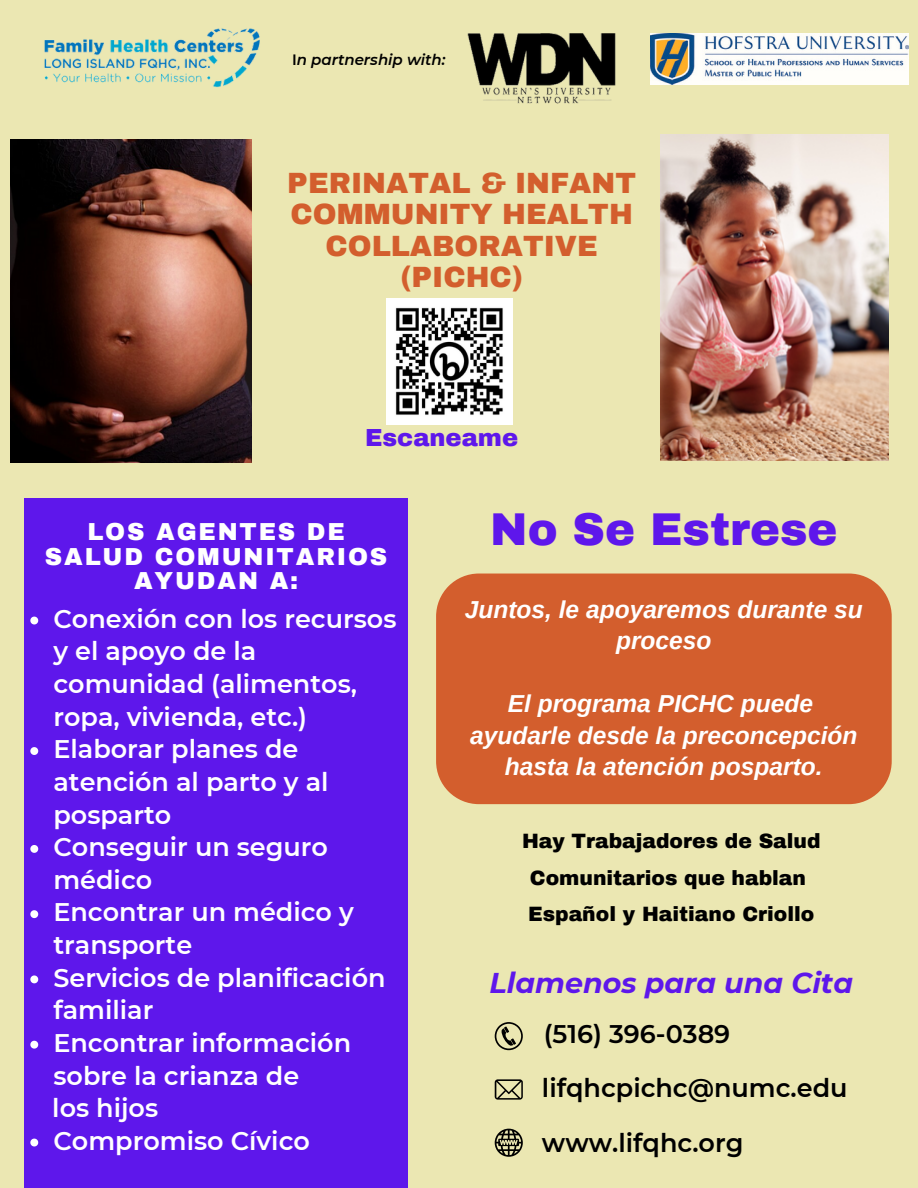
<style>
.page{position:relative;width:918px;height:1188px;background:#ebe7b2}
.page>*{position:absolute;margin:0;border:0;box-sizing:border-box;transform-origin:0 0}
.t1{font:900 45px "Archivo";color:#5e17eb}
.t2{font:900 28.65px/31.5px "Archivo";color:#d35e2d;text-align:center}
.t3{font:italic 700 28.5px "Montserrat";color:#5e17eb}
.t4{font:600 25.5px/32.7px "Montserrat";color:#fff}
.t5{font:600 25.5px/55.3px "Montserrat";color:#000}
.t6{font:italic 700 24.6px/31.5px "Arimo";color:#fff;text-align:center}
.t7{font:900 24.15px "Archivo";color:#5e17eb}
.t8{font:900 24px/24.8px "Archivo";letter-spacing:.075em;color:#fff;text-align:center}
.t9{font:900 20.25px/36.3px "Archivo";color:#000;text-align:center}
.t10{font:italic 600 15px "Montserrat";color:#000}
.s1{font-style:normal}
</style>
<div class="page">
<img style="left:44px;top:28px;width:216px;height:60px">
<div style="left:25px;top:498px;width:383px;height:690px;background:#5e17eb"></div>
<div style="left:436px;top:574px;width:456px;height:230px;background:#d35e2d"></div>
<svg style="left:495px;top:1022px;width:28px;height:28px"></svg>
<svg style="left:495px;top:1079px;width:28px;height:21px"></svg>
<svg style="left:495px;top:1129px;width:28px;height:28px"></svg>
<img style="left:10px;top:140px;width:242px;height:323px">
<img style="left:467px;top:33px;width:149px;height:71px">
<img style="left:660px;top:135px;width:229px;height:326px">
<img style="left:651px;top:34px;width:258px;height:50px">
<img style="left:386px;top:298px;width:126px;height:126px">
<svg style="left:30px;top:617px;width:8px;height:7px"></svg>
<svg style="left:30px;top:747px;width:8px;height:8px"></svg>
<svg style="left:30px;top:845px;width:8px;height:8px"></svg>
<svg style="left:30px;top:910px;width:8px;height:8px"></svg>
<svg style="left:30px;top:975px;width:8px;height:8px"></svg>
<svg style="left:30px;top:1041px;width:8px;height:8px"></svg>
<svg style="left:30px;top:1139px;width:8px;height:7px"></svg>
<p class="t10" style="left:292px;top:50px;width:155px"><span class="s1">I</span>n partnership with:</p>
<p class="t2" style="left:287px;top:167px;width:350px">PERINATAL &amp; INFANT<br>COMMUNITY HEALTH<br>COLLABORATIVE (PICHC)</p>
<p class="t7" style="left:365px;top:425px;width:155px">Escaneame</p>
<p class="t8" style="left:45px;top:519px;width:344px">LOS AGENTES DE<br>SALUD COMUNITARIOS<br>AYUDAN A:</p>
<p class="t4" style="left:53px;top:602px;width:345px">Conexión con los recursos y el apoyo de la comunidad (alimentos, ropa, vivienda, etc.)<br>Elaborar planes de atención al parto y al posparto<br>Conseguir un seguro médico<br>Encontrar un médico y transporte<br>Servicios de planificación familiar<br>Encontrar información sobre la crianza de</p>
<p class="t4" style="left:52px;top:1092px;width:107px">los hijos</p>
<p class="t4" style="left:53px;top:1124px;width:258px">Compromiso Cívico</p>
<h1 class="t1" style="left:490px;top:506px;width:349px">No Se Estrese</h1>
<p class="t6" style="left:465px;top:594px;width:400px">Juntos, le apoyaremos durante su proceso</p>
<p class="t6" style="left:470px;top:688px;width:389px">El programa PICHC puede ayudarle desde la preconcepción hasta la atención posparto.</p>
<p class="t9" style="left:522px;top:823px;width:300px">Hay Trabajadores de Salud<br>Comunitarios que hablan<br>Español y Haitiano Criollo</p>
<p class="t3" style="left:490px;top:966px;width:365px">Llamenos para una Cita</p>
<p class="t5" style="left:544px;top:1006px;width:188px">(516) 396-0389</p>
<p class="t5" style="left:542px;top:1060px;width:307px">lifqhcpichc@numc.edu www.lifqhc.org</p>
</div>
